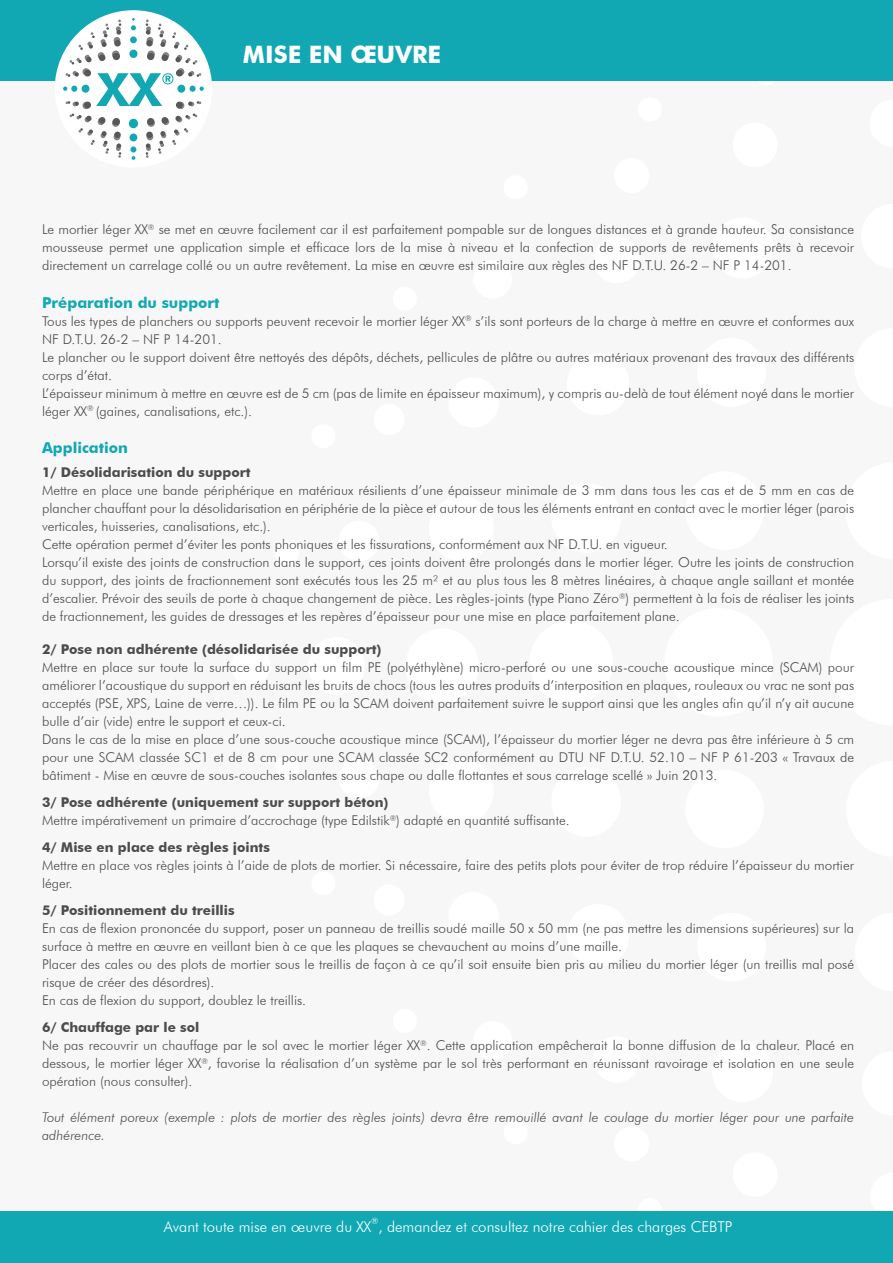
<style>
.page{position:relative;width:893px;height:1263px;background:#f7f7f8}
.page>*{position:absolute;margin:0;border:0;box-sizing:border-box;transform-origin:0 0}
.t1{font:700 24px "Futura BT";color:#fff}
.t2{font:300 15px "Futura BT";color:#fff}
.t3{font:700 15px "Futura BT";color:#11a8b4}
.t4{font:300 13.5px/18px "Futura BT";color:#4b4c4d;text-align:justify}
.t5{font:700 13.5px "Futura BT";color:#4b4c4d}
.t6{font:italic 300 13.5px/18px "Futura BT";color:#4b4c4d}
.t7{font:300 8.7px "Futura BT";color:#fff}
</style>
<div class="page">
<div style="left:275px;top:755px;width:24px;height:24px;background:#fff;border-radius:50%"></div>
<div style="left:311px;top:871px;width:24px;height:24px;background:#fff;border-radius:50%"></div>
<div style="left:393px;top:1009px;width:24px;height:24px;background:#fff;border-radius:50%"></div>
<div style="left:504px;top:1120px;width:24px;height:24px;background:#fff;border-radius:50%"></div>
<div style="left:638px;top:1198px;width:24px;height:24px;background:#fff;border-radius:50%"></div>
<div style="left:339px;top:758px;width:40px;height:41px;background:#fff;border-radius:50%"></div>
<div style="left:429px;top:759px;width:65px;height:64px;background:#fff;border-radius:50%"></div>
<div style="left:551px;top:767px;width:70px;height:70px;background:#fff;border-radius:50%"></div>
<div style="left:685px;top:769px;width:79px;height:79px;background:#fff;border-radius:50%"></div>
<div style="left:697px;top:913px;width:69px;height:68px;background:#fff;border-radius:50%"></div>
<div style="left:567px;top:904px;width:62px;height:62px;background:#fff;border-radius:50%"></div>
<div style="left:448px;top:892px;width:51px;height:50px;background:#fff;border-radius:50%"></div>
<div style="left:374px;top:884px;width:31px;height:31px;background:#fff;border-radius:50%"></div>
<div style="left:712px;top:1041px;width:61px;height:61px;background:#fff;border-radius:50%"></div>
<div style="left:593px;top:1036px;width:47px;height:47px;background:#fff;border-radius:50%"></div>
<div style="left:473px;top:1021px;width:39px;height:39px;background:#fff;border-radius:50%"></div>
<div style="left:733px;top:1152px;width:44px;height:45px;background:#fff;border-radius:50%"></div>
<div style="left:614px;top:1126px;width:35px;height:35px;background:#fff;border-radius:50%"></div>
<div style="left:504px;top:175px;width:24px;height:25px;background:#fff;border-radius:50%"></div>
<div style="left:275px;top:540px;width:24px;height:24px;background:#fff;border-radius:50%"></div>
<div style="left:311px;top:424px;width:24px;height:24px;background:#fff;border-radius:50%"></div>
<div style="left:393px;top:287px;width:24px;height:24px;background:#fff;border-radius:50%"></div>
<div style="left:638px;top:97px;width:24px;height:24px;background:#fff;border-radius:50%"></div>
<div style="left:754px;top:61px;width:24px;height:24px;background:#fff;border-radius:50%"></div>
<div style="left:339px;top:521px;width:40px;height:40px;background:#fff;border-radius:50%"></div>
<div style="left:429px;top:496px;width:65px;height:65px;background:#fff;border-radius:50%"></div>
<div style="left:551px;top:483px;width:70px;height:70px;background:#fff;border-radius:50%"></div>
<div style="left:685px;top:471px;width:79px;height:79px;background:#fff;border-radius:50%"></div>
<div style="left:697px;top:338px;width:69px;height:69px;background:#fff;border-radius:50%"></div>
<div style="left:567px;top:353px;width:62px;height:63px;background:#fff;border-radius:50%"></div>
<div style="left:448px;top:377px;width:51px;height:51px;background:#fff;border-radius:50%"></div>
<div style="left:374px;top:404px;width:31px;height:31px;background:#fff;border-radius:50%"></div>
<div style="left:712px;top:217px;width:61px;height:61px;background:#fff;border-radius:50%"></div>
<div style="left:593px;top:237px;width:47px;height:46px;background:#fff;border-radius:50%"></div>
<div style="left:473px;top:260px;width:39px;height:39px;background:#fff;border-radius:50%"></div>
<div style="left:733px;top:123px;width:44px;height:44px;background:#fff;border-radius:50%"></div>
<div style="left:614px;top:158px;width:35px;height:35px;background:#fff;border-radius:50%"></div>
<svg style="left:870px;top:1211px;width:23px;height:1px"></svg>
<div style="left:405px;top:628px;width:74px;height:76px;background:#fff;border-radius:50%"></div>
<div style="left:308px;top:637px;width:57px;height:58px;background:#fff;border-radius:50%"></div>
<div style="left:231px;top:646px;width:40px;height:40px;background:#fff;border-radius:50%"></div>
<div style="left:664px;top:608px;width:109px;height:108px;background:#fff;border-radius:50%"></div>
<div style="left:529px;top:620px;width:84px;height:84px;background:#fff;border-radius:50%"></div>
<div style="left:0;top:0;width:893px;height:81px;background:#11a8b4"></div>
<div style="left:0;top:1212px;width:893px;height:51px;background:#11a8b4"></div>
<div style="left:55px;top:10px;width:157px;height:158px;background:#fff;border-radius:50%"></div>
<svg style="left:63px;top:18px;width:141px;height:142px"></svg>
<p class="t1" style="left:243px;top:40px;width:200px">MISE EN ŒUVRE</p>
<p class="t4" style="left:42px;top:220px;width:814px">Le mortier léger XX<sup>®</sup> se met en œuvre facilement car il est parfaitement pompable sur de longues distances et à grande hauteur. Sa consistance mousseuse permet une application simple et efficace lors de la mise à niveau et la confection de supports de revêtements prêts à recevoir directement un carrelage collé ou un autre revêtement. La mise en œuvre est similaire aux règles des NF D.T.U. 26-2 – NF P 14-201.</p>
<p class="t3" style="left:42px;top:293px;width:179px">Préparation du support</p>
<p class="t4" style="left:42px;top:312px;width:814px">Tous les types de planchers ou supports peuvent recevoir le mortier léger XX<sup>®</sup> s’ils sont porteurs de la charge à mettre en œuvre et conformes aux<br>NF D.T.U. 26-2 – NF P 14-201.</p>
<p class="t4" style="left:42px;top:348px;width:814px">Le plancher ou le support doivent être nettoyés des dépôts, déchets, pellicules de plâtre ou autres matériaux provenant des travaux des différents corps d’état.</p>
<p class="t4" style="left:42px;top:384px;width:813px">L’épaisseur minimum à mettre en œuvre est de 5 cm (pas de limite en épaisseur maximum), y compris au-delà de tout élément noyé dans le mortier léger XX<sup>®</sup> (gaines, canalisations, etc.).</p>
<p class="t3" style="left:42px;top:439px;width:87px">Application</p>
<p class="t5" style="left:42px;top:464px;width:210px">1/ Désolidarisation du support</p>
<p class="t4" style="left:42px;top:481px;width:814px">Mettre en place une bande périphérique en matériaux résilients d’une épaisseur minimale de 3 mm dans tous les cas et de 5 mm en cas de plancher chauffant pour la désolidarisation en périphérie de la pièce et autour de tous les éléments entrant en contact avec le mortier léger (parois verticales, huisseries, canalisations, etc.).</p>
<p class="t4" style="left:42px;top:535px;width:627px">Cette opération permet d’éviter les ponts phoniques et les fissurations, conformément aux NF D.T.U. en vigueur.</p>
<p class="t4" style="left:42px;top:553px;width:814px">Lorsqu’il existe des joints de construction dans le support, ces joints doivent être prolongés dans le mortier léger. Outre les joints de construction du support, des joints de fractionnement sont exécutés tous les 25 m² et au plus tous les 8 mètres linéaires, à chaque angle saillant et montée d’escalier. Prévoir des seuils de porte à chaque changement de pièce. Les règles-joints (type Piano Zéro<sup>®</sup>) permettent à la fois de réaliser les joints de fractionnement, les guides de dressages et les repères d’épaisseur pour une mise en place parfaitement plane.</p>
<p class="t5" style="left:42px;top:641px;width:341px">2/ Pose non adhérente (désolidarisée du support)</p>
<p class="t4" style="left:42px;top:658px;width:814px">Mettre en place sur toute la surface du support un film PE (polyéthylène) micro-perforé ou une sous-couche acoustique mince (SCAM) pour améliorer l’acoustique du support en réduisant les bruits de chocs (tous les autres produits d’interposition en plaques, rouleaux ou vrac ne sont pas acceptés (PSE, XPS, Laine de verre…)). Le film PE ou la SCAM doivent parfaitement suivre le support ainsi que les angles afin qu’il n’y ait aucune bulle d’air (vide) entre le support et ceux-ci.</p>
<p class="t4" style="left:42px;top:730px;width:814px">Dans le cas de la mise en place d’une sous-couche acoustique mince (SCAM), l’épaisseur du mortier léger ne devra pas être inférieure à 5 cm pour une SCAM classée SC1 et de 8 cm pour une SCAM classée SC2 conformément au DTU NF D.T.U. 52.10 – NF P 61-203 « Travaux de bâtiment - Mise en œuvre de sous-couches isolantes sous chape ou dalle flottantes et sous carrelage scellé » Juin 2013.</p>
<p class="t5" style="left:42px;top:794px;width:348px">3/ Pose adhérente (uniquement sur support béton)</p>
<p class="t4" style="left:42px;top:811px;width:529px">Mettre impérativement un primaire d’accrochage (type Edilstik<sup>®</sup>) adapté en quantité suffisante.</p>
<p class="t5" style="left:42px;top:839px;width:229px">4/ Mise en place des règles joints</p>
<p class="t4" style="left:42px;top:856px;width:813px">Mettre en place vos règles joints à l’aide de plots de mortier. Si nécessaire, faire des petits plots pour éviter de trop réduire l’épaisseur du mortier léger.</p>
<p class="t5" style="left:42px;top:902px;width:194px">5/ Positionnement du treillis</p>
<p class="t4" style="left:42px;top:919px;width:814px">En cas de flexion prononcée du support, poser un panneau de treillis soudé maille 50 x 50 mm (ne pas mettre les dimensions supérieures) sur la surface à mettre en œuvre en veillant bien à ce que les plaques se chevauchent au moins d’une maille.</p>
<p class="t4" style="left:42px;top:955px;width:814px">Placer des cales ou des plots de mortier sous le treillis de façon à ce qu’il soit ensuite bien pris au milieu du mortier léger (un treillis mal posé risque de créer des désordres).</p>
<p class="t4" style="left:42px;top:991px;width:266px">En cas de flexion du support, doublez le treillis.</p>
<p class="t5" style="left:42px;top:1019px;width:159px">6/ Chauffage par le sol</p>
<p class="t4" style="left:42px;top:1036px;width:814px">Ne pas recouvrir un chauffage par le sol avec le mortier léger XX<sup>®</sup>. Cette application empêcherait la bonne diffusion de la chaleur. Placé en dessous, le mortier léger XX<sup>®</sup>, favorise la réalisation d’un système par le sol très performant en réunissant ravoirage et isolation en une seule opération (nous consulter).</p>
<p class="t6" style="left:42px;top:1108px;width:813px">Tout élément poreux (exemple : plots de mortier des règles joints) devra être remouillé avant le coulage du mortier léger pour une parfaite adhérence.</p>
<p class="t2" style="left:164px;top:1218px;width:209px">Avant toute mise en oeuvre du XX</p>
<p class="t7" style="left:371px;top:1216px;width:9px">®</p>
<p class="t2" style="left:378px;top:1218px;width:355px">, demandez et consultez notre cahier des charges CEBTP</p>
</div>
